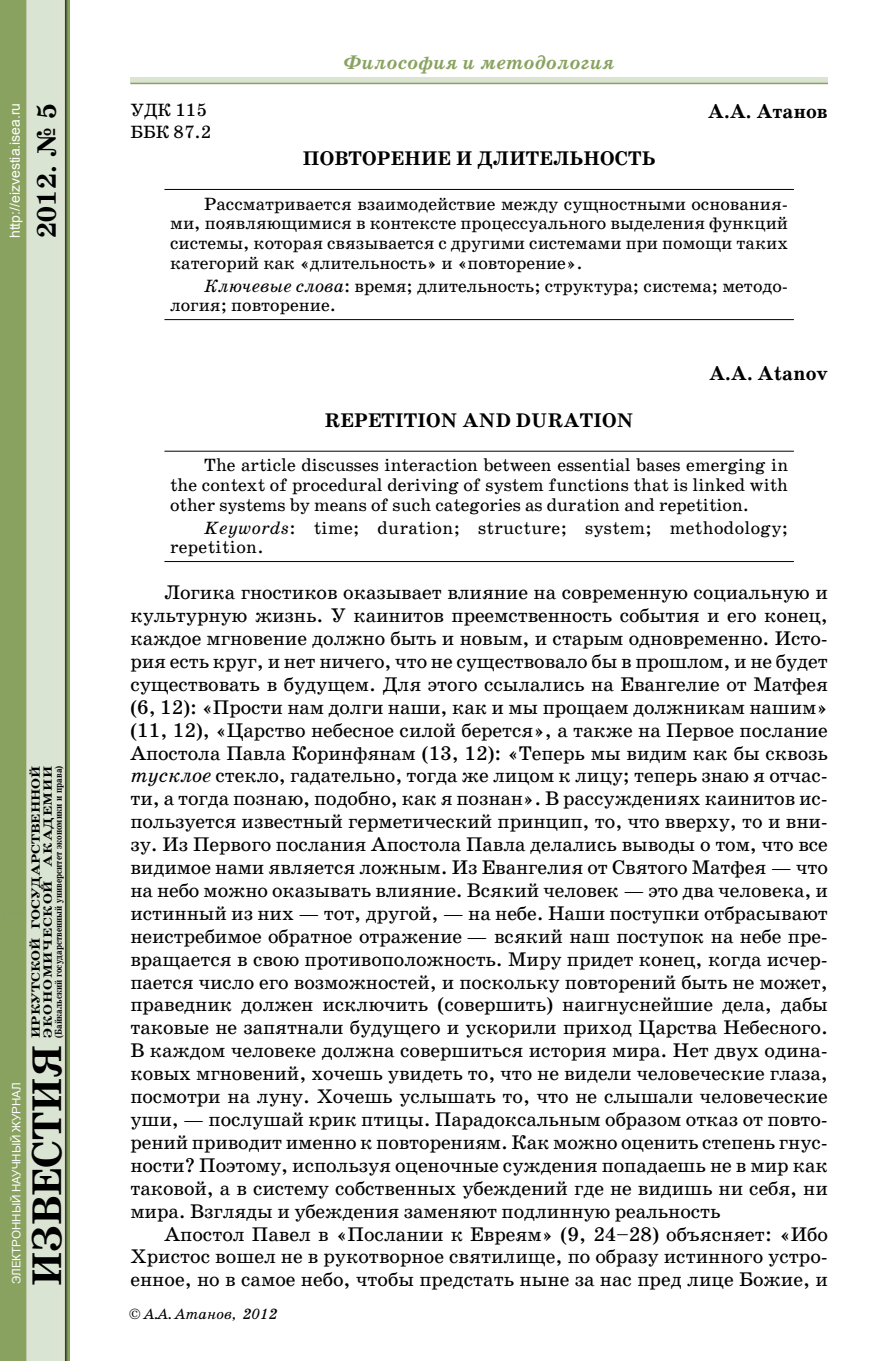
<style>
.page{position:relative;width:896px;height:1361px;background:#fff}
.page>*{position:absolute;margin:0;border:0;box-sizing:border-box;transform-origin:0 0}
.t1{font:700 42px "School Book C";color:#000}
.t2{font:700 27px "School Book C";color:#000}
.t3{font:20px/23px "School Book C";color:#000;text-align:justify}
.t4{font:700 20px "School Book C";letter-spacing:.01em;color:#000}
.t5{font:italic 700 20px "School Book C";color:#89a260}
.t6{font:18px/19.8px "School Book C";color:#000;text-align:justify}
.t7{font:18px/19.8px "School Book C";letter-spacing:.02em;color:#000}
.t8{font:italic 15px "School Book C";color:#000}
.t9{font:14px "Arial";color:#fff}
.t10{font:700 12px/12px "School Book C";color:#000;scale:1.25 1}
.t11{font:11.6px "Arial";color:#fff}
.t12{font:700 10px "School Book C";color:#000;scale:.85 1}
.s1{font-style:italic}
.s2{font-style:normal}
</style>
<div class="page">
<img style="left:0;top:0;width:70px;height:1361px">
<svg style="left:130px;top:77px;width:698px;height:6px;background:#d6e0cd"></svg>
<hr style="left:130px;top:83px;width:698px;height:1px;background:#89a260">
<hr style="left:164px;top:189px;width:630px;height:1px;background:#000">
<hr style="left:164px;top:319px;width:630px;height:1px;background:#000">
<hr style="left:164px;top:451px;width:630px;height:1px;background:#000">
<hr style="left:164px;top:561px;width:630px;height:1px;background:#000">
<p class="t9" style="left:6px;top:238px;width:137px;rotate:-90deg">http://eizvestia.isea.ru</p>
<h2 class="t2" style="left:32px;top:238px;width:136px;rotate:-90deg">2012. № 5</h2>
<p class="t11" style="left:9px;top:1284px;width:203px;rotate:-90deg">ЭЛЕКТРОННЫЙ НАУЧНЫЙ ЖУРНАЛ</p>
<p class="t10" style="left:30px;top:1037px;width:219px;rotate:-90deg">ИРКУТСКОЙ ГОСУДАРСТВЕННОЙ<br>ЭКОНОМИЧЕСКОЙ АКАДЕМИИ</p>
<p class="t12" style="left:53px;top:1037px;width:322px;rotate:-90deg">(Байкальский государственный университет экономики и права)</p>
<h1 class="t1" style="left:23px;top:1286px;width:243px;rotate:-90deg">ИЗВЕСТИЯ</h1>
<p class="t6" style="left:130px;top:99px;width:82px;line-height:21.6px">УДК 115<br>ББК 87.2</p>
<p class="t5" style="left:343px;top:51px;width:273px">Философия и методология</p>
<p class="t4" style="left:708px;top:100px;width:122px">А.А. Атанов</p>
<p class="t4" style="left:303px;top:147px;width:354px">ПОВТОРЕНИЕ И ДЛИТЕЛЬНОСТЬ</p>
<p class="t6" style="left:170px;top:194px;width:619px;text-indent:34px">Рассматривается взаимодействие между сущностными основания&shy;ми, появляющимися в контексте процессуального выделения функций системы, которая связывается с другими системами при помощи таких категорий как «длительность» и «повторение».</p>
<p class="t6" style="left:170px;top:276px;width:619px;text-indent:34px"><span class="s1">Ключевые слова</span>: время; длительность; структура; система; методо&shy;логия; повторение.</p>
<p class="t4" style="left:709px;top:362px;width:120px">A.A. Atanov</p>
<p class="t4" style="left:325px;top:409px;width:310px">REPETITION AND DURATION</p>
<p class="t6" style="left:170px;top:455px;width:620px;text-indent:34px">The article discusses interaction between essential bases emerging in the context of procedural deriving of system functions that is linked with other systems by means of such categories as duration and repetition.</p>
<p class="t7" style="left:170px;top:518px;width:619px;text-indent:34px"><span class="s1">Keywords</span>: time; duration; structure; system; methodology; repetition.</p>
<p class="t3" style="left:130px;top:581px;width:699px;text-indent:34px">Логика гностиков оказывает влияние на современную социальную и культурную жизнь. У каинитов преемственность события и его конец, каждое мгновение должно быть и новым, и старым одновременно. Исто&shy;рия есть круг, и нет ничего, что не существовало бы в прошлом, и не будет существовать в будущем. Для этого ссылались на Евангелие от Матфея (6, 12): «Прости нам долги наши, как и мы прощаем должникам нашим» (11, 12), «Царство небесное силой берется», а также на Первое послание Апостола Павла Коринфянам (13, 12): «Теперь мы видим как бы сквозь <span class="s1">тусклое</span> стекло, гадательно, тогда же лицом к лицу; теперь знаю я отчас&shy;ти, а тогда познаю, подобно, как я познан». В рассуждениях каинитов ис&shy;пользуется известный герметический принцип, то, что вверху, то и вни&shy;зу. Из Первого послания Апостола Павла делались выводы о том, что все видимое нами является ложным. Из Евангелия от Святого Матфея — что на небо можно оказывать влияние. Всякий человек — это два человека, и истинный из них — тот, другой, — на небе. Наши поступки отбрасывают неистребимое обратное отражение — всякий наш поступок на небе пре&shy;вращается в свою противоположность. Миру придет конец, когда исчер&shy;пается число его возможностей, и поскольку повторений быть не может, праведник должен исключить (совершить) наигнуснейшие дела, дабы таковые не запятнали будущего и ускорили приход Царства Небесного.<br>В каждом человеке должна совершиться история мира. Нет двух одина&shy;ковых мгновений, хочешь увидеть то, что не видели человеческие глаза, посмотри на луну. Хочешь услышать то, что не слышали человеческие уши, — послушай крик птицы. Парадоксальным образом отказ от повто&shy;рений приводит именно к повторениям. Как можно оценить степень гнус&shy;ности? Поэтому, используя оценочные суждения попадаешь не в мир как таковой, а в систему собственных убеждений где не видишь ни себя, ни мира. Взгляды и убеждения заменяют подлинную реальность</p>
<p class="t3" style="left:130px;top:1222px;width:699px;text-indent:34px">Апостол Павел в «Послании к Евреям» (9, 24–28) объясняет: «Ибо Христос вошел не в рукотворное святилище, по образу истинного устро&shy;енное, но в самое небо, чтобы предстать ныне за нас пред лице Божие, и</p>
<p class="t8" style="left:129px;top:1305px;width:150px"><span class="s2">©</span> А.А. Атанов, 2012</p>
</div>
